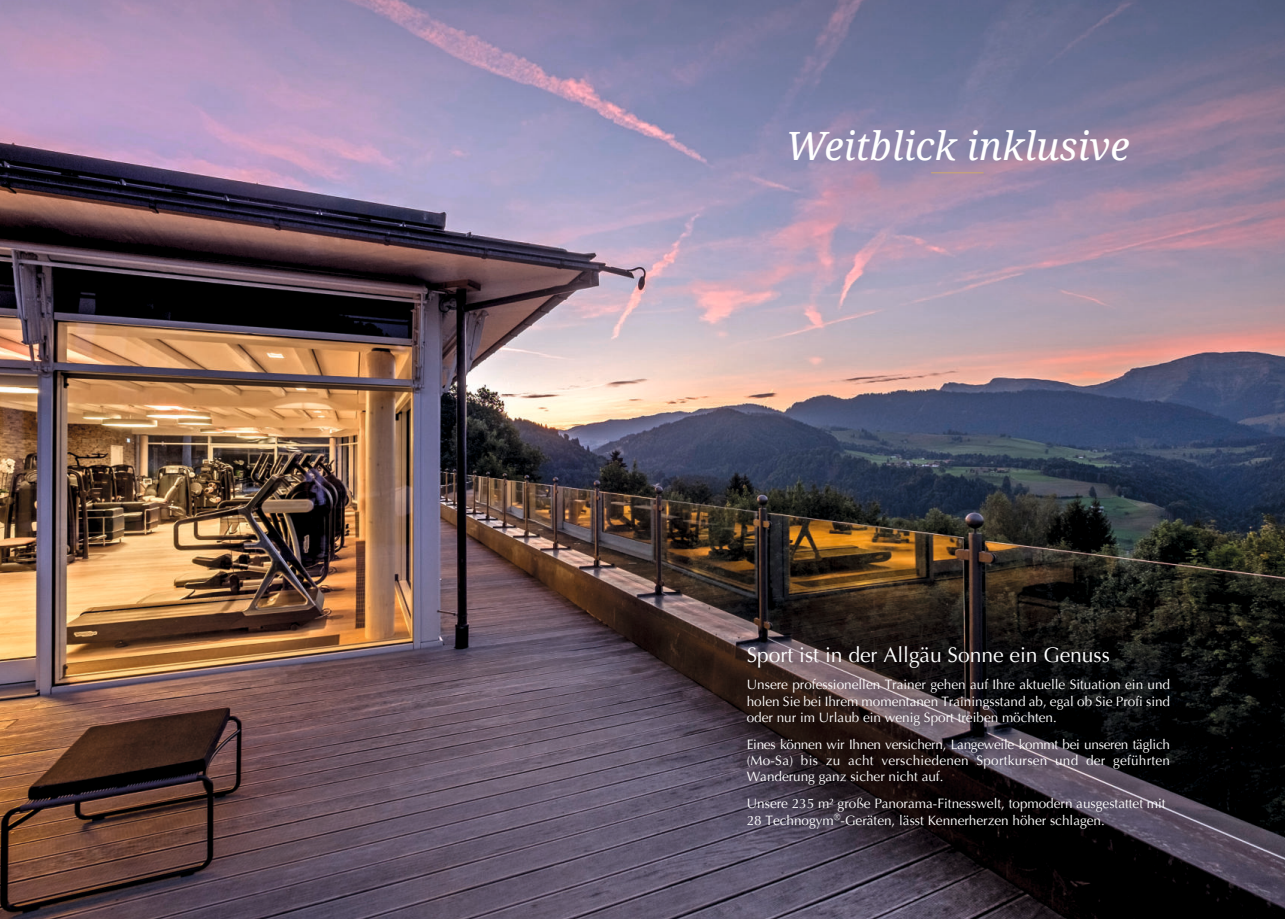
<style>
.page{position:relative;width:1285px;height:919px;background:#fff}
.page>*{position:absolute;margin:0;border:0;box-sizing:border-box;transform-origin:0 0}
.t1{font:italic 39px "Noto Serif";color:#fff}
.t2{font:21px "Optima";color:#fff}
.t3{font:13.5px/16.2px "Optima";color:#fff;text-align:justify}
</style>
<div class="page">
<img style="left:0;top:0;width:1284px;height:918px">
<hr style="left:930px;top:172px;width:53px;height:1px;background:#caa673">
<h1 class="t1" style="left:785px;top:130px;width:345px">Weitblick inklusive</h1>
<h2 class="t2" style="left:746px;top:646px;width:365px">Sport ist in der Allgäu Sonne ein Genuss</h2>
<p class="t3" style="left:746px;top:678px;width:425px">Unsere professionellen Trainer gehen auf Ihre aktuelle Situation ein und holen Sie bei Ihrem momentanen Trainingsstand ab, egal ob Sie Profi sind oder nur im Urlaub ein wenig Sport treiben möchten.</p>
<p class="t3" style="left:746px;top:737px;width:425px">Eines können wir Ihnen versichern, Langeweile kommt bei unseren täglich (Mo-Sa) bis zu acht verschiedenen Sportkursen und der geführten Wanderung ganz sicher nicht auf.</p>
<p class="t3" style="left:746px;top:796px;width:420px">Unsere 235 m² große Panorama-Fitnesswelt, topmodern ausgestattet mit<br>28 Technogym<sup>®</sup>-Geräten, lässt Kennerherzen höher schlagen.</p>
</div>
